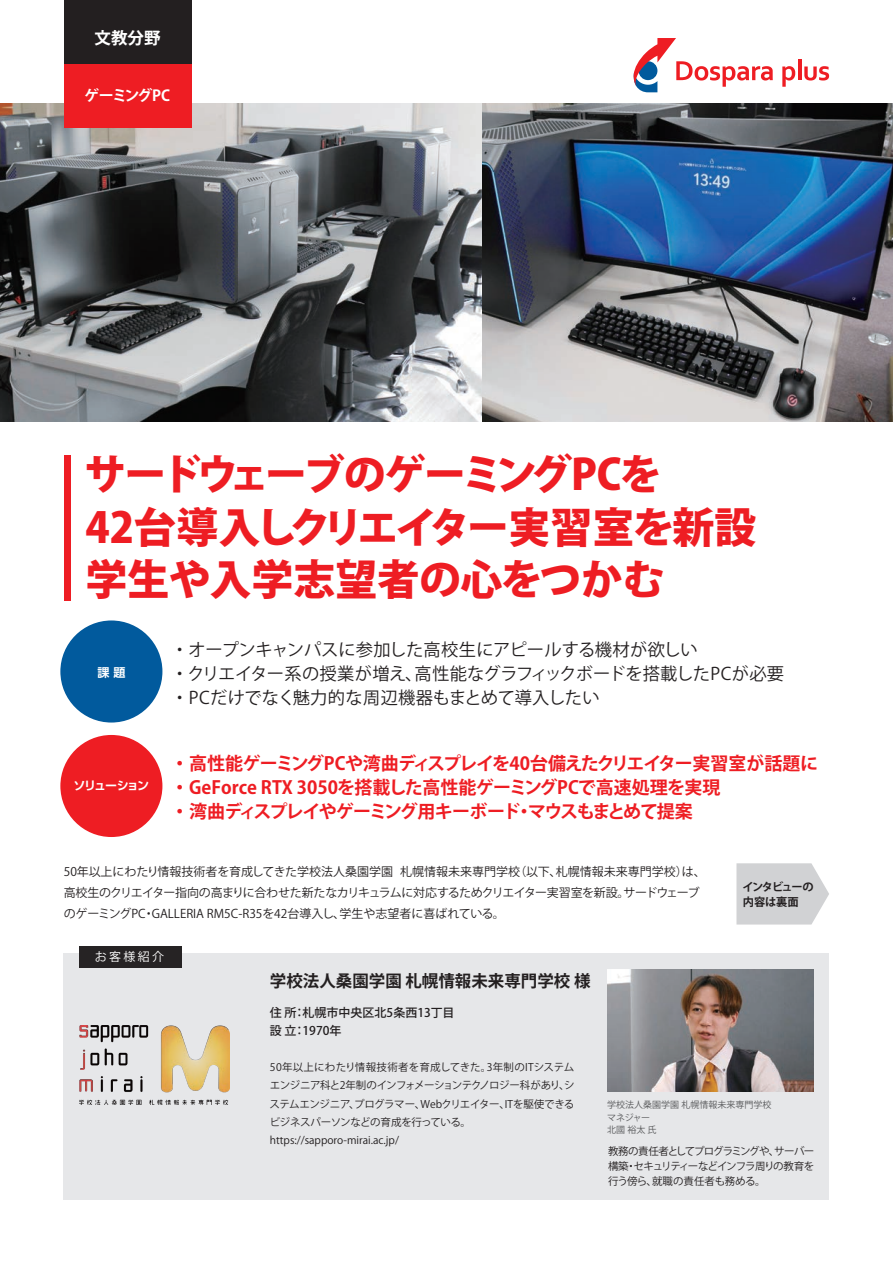
<style>
.page{position:relative;width:893px;height:1263px;background:#fff}
.page>*{position:absolute;margin:0;border:0;box-sizing:border-box;transform-origin:0 0}
.t1{font:800 42px/52.5px "Koz Go Pr 6 N";letter-spacing:-.03em;color:#ee1d23}
.t2{font:700 18px/24px "Koz Go Pr 6 N";letter-spacing:-.04em;color:#ee1d23}
.t3{font:17.25px/24px "Koz Go Pr 6 N";letter-spacing:-.01em;color:#231f20}
.t4{font:700 16.5px "Koz Go Pr 6 N";color:#231f20}
.t5{font:700 16.5px "Koz Go Pr 6 N";color:#fff}
.t6{font:700 15px "Koz Go Pr 6 N";letter-spacing:-.07em;color:#fff}
.t7{font:12px/21px "Koz Go Pr 6 N";letter-spacing:-.015em;color:#231f20}
.t8{font:500 12px/18px "Koz Go Pr 6 N";color:#231f20}
.t9{font:700 12px "UD Shin Go Pro De";letter-spacing:-.135em;color:#fff}
.t10{font:12px "Koz Go Pr 6 N";letter-spacing:.2em;color:#fff}
.t11{font:700 11.25px/15px "Koz Go Pr 6 N";letter-spacing:-.06em;color:#231f20}
.t12{font:10.5px/18.3px "Koz Go Pr 6 N";letter-spacing:-.035em;color:#231f20;text-align:justify}
.t13{font:9px/12.8px "Koz Go Pr 6 N";color:#57585a}
</style>
<div class="page">
<img style="left:0;top:104px;width:893px;height:318px">
<div style="left:64px;top:953px;width:765px;height:247px;background:#e6e7e9"></div>
<div style="left:64px;top:0;width:127px;height:64px;background:#231f20"></div>
<div style="left:64px;top:64px;width:127px;height:64px;background:#ee1d23"></div>
<div style="left:64px;top:455px;width:7px;height:146px;background:#ee1d23"></div>
<div style="left:60px;top:620px;width:102px;height:102px;background:#015a9d;border-radius:50%"></div>
<div style="left:60px;top:735px;width:102px;height:102px;background:#ee1d23;border-radius:50%"></div>
<div style="left:79px;top:946px;width:103px;height:21px;background:#262324"></div>
<svg style="left:736px;top:863px;width:93px;height:61px;background:#d5d6d8"></svg>
<svg style="left:782px;top:66px;width:13px;height:21px"></svg>
<hr style="left:798px;top:60px;width:3px;height:20px;background:#ee1d23">
<svg style="left:804px;top:66px;width:25px;height:15px"></svg>
<svg style="left:633px;top:38px;width:140px;height:54px"></svg>
<img style="left:79px;top:1026px;width:150px;height:79px">
<img style="left:607px;top:969px;width:207px;height:123px">
<h3 class="t5" style="left:95px;top:28px;width:67px">文教分野</h3>
<h3 class="t6" style="left:84px;top:87px;width:87px">ゲーミングPC</h3>
<h1 class="t1" style="left:84px;top:450px;width:674px">サードウェーブのゲーミングPCを<br>42台導入しクリエイター実習室を新設学生や入学志望者の心をつかむ</h1>
<p class="t9" style="left:97px;top:663px;width:29px">課 題</p>
<p class="t9" style="left:73px;top:776px;width:77px">ソリューション</p>
<h3 class="t3" style="left:171px;top:638px;width:614px">・ オープンキャンパスに参加した高校生にアピールする機材が欲しい<br>・ クリエイター系の授業が増え、高性能なグラフィックボードを搭載したPCが必要・ PCだけでなく魅力的な周辺機器もまとめて導入したい</h3>
<h2 class="t2" style="left:171px;top:752px;width:649px">・ 高性能ゲーミングPCや湾曲ディスプレイを40台備えたクリエイター実習室が話題に・ GeForce RTX 3050を搭載した高性能ゲーミングPCで高速処理を実現<br>・ 湾曲ディスプレイやゲーミング用キーボード・マウスもまとめて提案</h2>
<p class="t7" style="left:64px;top:861px;width:643px">50年以上にわたり情報技術者を育成してきた学校法人桑園学園 札幌情報未来専門学校（以下、札幌情報未来専門学校）は、高校生のクリエイター指向の高まりに合わせた新たなカリキュラムに対応するためクリエイター実習室を新設。サードウェーブのゲーミングPC・GALLERIA RM5C-R35を42台導入し、学生や志望者に喜ばれている。</p>
<p class="t10" style="left:95px;top:950px;width:71px">お客様紹介</p>
<h3 class="t4" style="left:270px;top:971px;width:322px">学校法人桑園学園 札幌情報未来専門学校 様</h3>
<p class="t8" style="left:270px;top:1004px;width:186px">住 所：札幌市中央区北5条西13丁目設 立：1970年</p>
<p class="t11" style="left:742px;top:880px;width:73px">インタビューの内容は裏面</p>
<p class="t12" style="left:269px;top:1058px;width:307px;text-align:left">50年以上にわたり情報技術者を育成してきた。3年制のITシステムエンジニア科と2年制のインフォメーションテクノロジー科があり、システムエンジニア、プログラマー、Webクリエイター、ITを駆使できるビジネスパーソンなどの育成を行っている。https://sapporo-mirai.ac.jp/</p>
<p class="t13" style="left:607px;top:1098px;width:166px">学校法人桑園学園 札幌情報未来専門学校マネジャー<br>北國 裕太 氏</p>
<p class="t12" style="left:608px;top:1143px;width:208px;line-height:15px">教務の責任者としてプログラミングや、サーバー構築・セキュリティーなどインフラ周りの教育を行う傍ら、就職の責任者も務める。</p>
</div>
